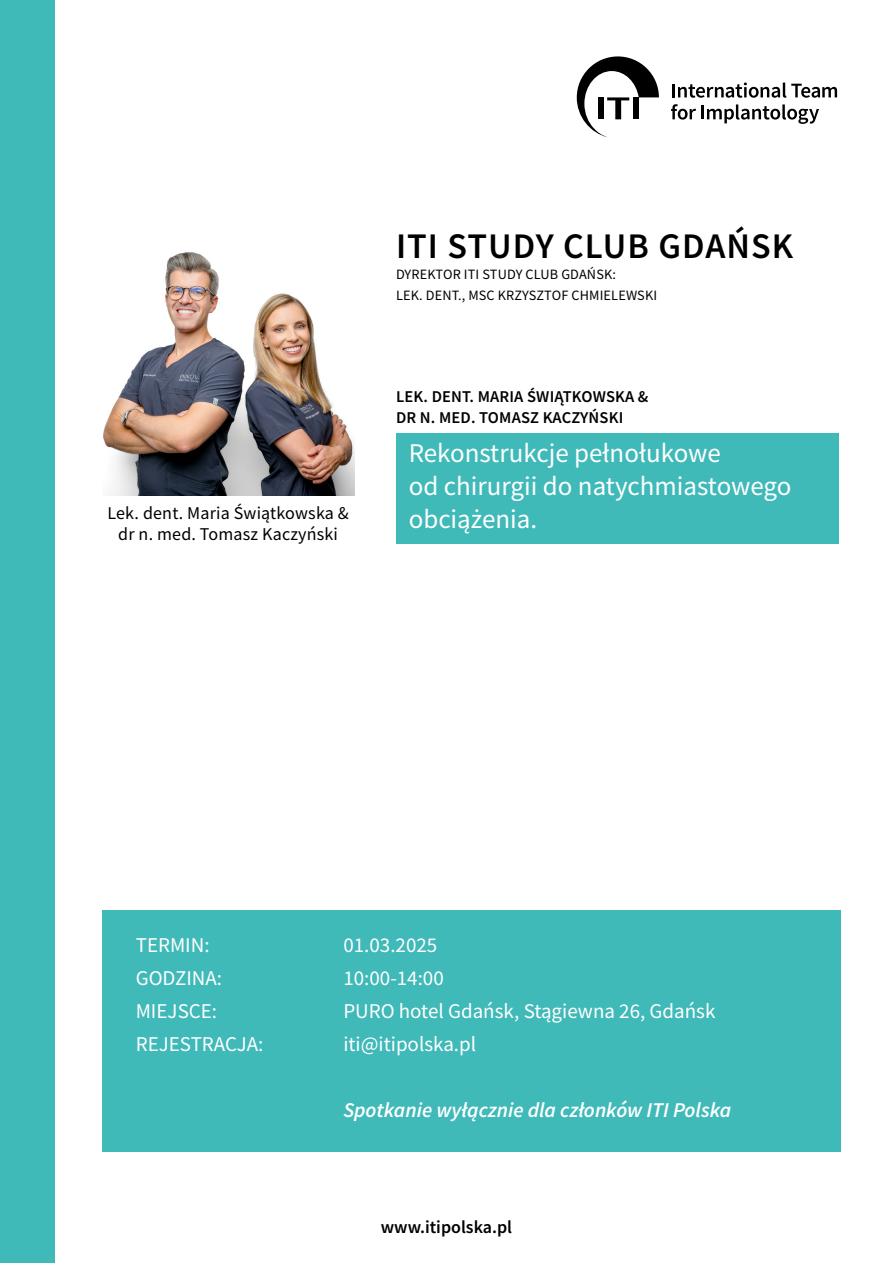
<style>
.page{position:relative;width:893px;height:1263px;background:#fff}
.page>*{position:absolute;margin:0;border:0;box-sizing:border-box;transform-origin:0 0}
.t1{font:600 36px "Source Sans Pro";letter-spacing:.03em;color:#000}
.t2{font:27px/33px "Source Sans Pro";color:#fff}
.t3{font:21px "Source Sans Pro";color:#fff}
.t4{font:italic 600 21px "Source Sans Pro";color:#fff}
.t5{font:18px/21.1px "Source Sans Pro";letter-spacing:.01em;color:#000;text-align:center}
.t6{font:600 18px "Source Sans Pro";color:#000}
.t7{font:600 16.5px/21px "Source Sans Pro";letter-spacing:.01em;color:#000}
.t8{font:14.25px/21px "Source Sans Pro";letter-spacing:.01em;color:#000}
</style>
<div class="page">
<div style="left:102px;top:910px;width:738px;height:242px;background:#40b9b9"></div>
<div style="left:0;top:0;width:54px;height:1263px;background:#40b9b9"></div>
<svg style="left:577px;top:56px;width:82px;height:81px"></svg>
<svg style="left:672px;top:83px;width:165px;height:15px"></svg>
<svg style="left:671px;top:104px;width:148px;height:20px"></svg>
<div style="left:396px;top:433px;width:443px;height:110px;background:#40b9b9"></div>
<img style="left:103px;top:252px;width:251px;height:243px">
<h1 class="t1" style="left:396px;top:223px;width:399px">ITI STUDY CLUB GDAŃSK</h1>
<p class="t8" style="left:396px;top:264px;width:263px">DYREKTOR ITI STUDY CLUB GDAŃSK:<br>LEK. DENT., MSC KRZYSZTOF CHMIELEWSKI</p>
<p class="t5" style="left:107px;top:502px;width:243px">Lek. dent. Maria Świątkowska &amp; dr n. med. Tomasz Kaczyński</p>
<p class="t7" style="left:396px;top:386px;width:254px">LEK. DENT. MARIA ŚWIĄTKOWSKA &amp;<br>DR N. MED. TOMASZ KACZYŃSKI</p>
<p class="t2" style="left:409px;top:436px;width:384px">Rekonstrukcje pełnołukowe<br>od chirurgii do natychmiastowego obciążenia.</p>
<p class="t3" style="left:136px;top:931px;width:75px">TERMIN:</p>
<p class="t3" style="left:343px;top:931px;width:95px">01.03.2025</p>
<p class="t3" style="left:136px;top:964px;width:88px">GODZINA:</p>
<p class="t3" style="left:343px;top:964px;width:102px">10:00-14:00</p>
<p class="t3" style="left:136px;top:997px;width:83px">MIEJSCE:</p>
<p class="t3" style="left:343px;top:997px;width:374px">PURO hotel Gdańsk, Stągiewna 26, Gdańsk</p>
<p class="t3" style="left:136px;top:1030px;width:129px">REJESTRACJA:</p>
<p class="t3" style="left:343px;top:1030px;width:134px">iti@itipolska.pl</p>
<p class="t4" style="left:343px;top:1096px;width:389px">Spotkanie wyłącznie dla członków ITI Polska</p>
<p class="t6" style="left:381px;top:1215px;width:133px">www.itipolska.pl</p>
</div>
